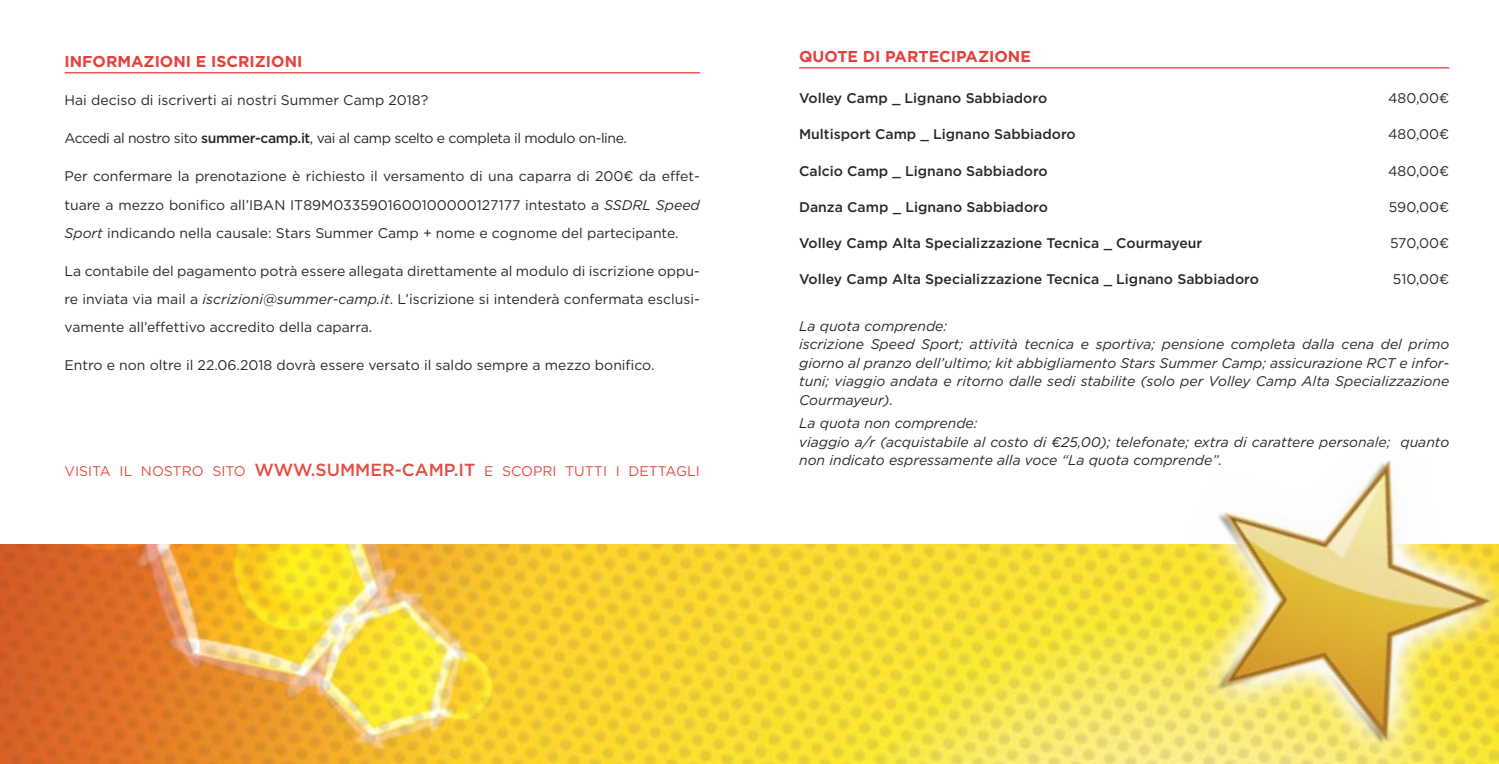
<style>
.page{position:relative;width:1499px;height:764px;background:#fff}
.page>*{position:absolute;margin:0;border:0;box-sizing:border-box;transform-origin:0 0}
.t1{font:700 15.75px "Gotham";color:#e4413e}
.t2{font:14px/28.2px "Gotham";color:#292829;text-align:justify}
.t3{font:italic 14px/18.4px "Gotham";color:#292829}
.t4{font:500 14px "Gotham";color:#292829}
.t5{font:14px "Gotham";letter-spacing:-.03em;color:#292829}
.t6{font:14px "Gotham";color:#e54d45}
.s1{font-weight:500}
.s2{font-style:italic}
.s3{font-weight:500;font-size:17.5px}
</style>
<div class="page">
<img style="left:0;top:544px;width:1124px;height:220px">
<hr style="left:64px;top:72px;width:635px;height:1px;background:#e4413e">
<hr style="left:799px;top:67px;width:650px;height:1px;background:#e4413e">
<img style="left:1124px;top:459px;width:374px;height:305px">
<p class="t1" style="left:64px;top:51px;width:239px">INFORMAZIONI E ISCRIZIONI</p>
<p class="t2" style="left:64px;top:86px;width:365px">Hai deciso di iscriverti ai nostri Summer Camp 2018?</p>
<p class="t5" style="left:64px;top:129px;width:564px">Accedi al nostro sito <span class="s1">summer-camp.it</span>, vai al camp scelto e completa il modulo on-line.</p>
<p class="t2" style="left:64px;top:162px;width:636px">Per confermare la prenotazione è richiesto il versamento di una caparra di 200€ da effet&shy;tuare a mezzo bonifico all’IBAN IT89M0335901600100000127177 intestato a <span class="s2">SSDRL Speed Sport</span> indicando nella causale: Stars Summer Camp + nome e cognome del partecipante.</p>
<p class="t2" style="left:64px;top:257px;width:637px">La contabile del pagamento potrà essere allegata direttamente al modulo di iscrizione oppu&shy;re inviata via mail a <span class="s2">iscrizioni@summer-camp.it</span>. L’iscrizione si intenderà confermata esclusi&shy;vamente all’effettivo accredito della caparra.</p>
<p class="t2" style="left:64px;top:351px;width:591px">Entro e non oltre il 22.06.2018 dovrà essere versato il saldo sempre a mezzo bonifico.</p>
<p class="t6" style="left:64px;top:462px;width:636px">VISITA IL NOSTRO SITO <span class="s3">WWW.SUMMER-CAMP.IT</span> E SCOPRI TUTTI I DETTAGLI</p>
<p class="t1" style="left:799px;top:46px;width:233px">QUOTE DI PARTECIPAZIONE</p>
<p class="t4" style="left:799px;top:89px;width:249px">Volley Camp _ Lignano Sabbiadoro</p>
<p class="t2" style="left:1387px;top:84px;width:63px">480,00€</p>
<p class="t4" style="left:799px;top:125px;width:278px">Multisport Camp _ Lignano Sabbiadoro</p>
<p class="t2" style="left:1387px;top:120px;width:63px">480,00€</p>
<p class="t4" style="left:799px;top:161px;width:250px">Calcio Camp _ Lignano Sabbiadoro</p>
<p class="t2" style="left:1387px;top:156px;width:63px">480,00€</p>
<p class="t4" style="left:799px;top:198px;width:250px">Danza Camp _ Lignano Sabbiadoro</p>
<p class="t2" style="left:1388px;top:192px;width:62px">590,00€</p>
<p class="t4" style="left:799px;top:234px;width:404px">Volley Camp Alta Specializzazione Tecnica _ Courmayeur</p>
<p class="t2" style="left:1389px;top:228px;width:61px">570,00€</p>
<p class="t4" style="left:799px;top:270px;width:461px">Volley Camp Alta Specializzazione Tecnica _ Lignano Sabbiadoro</p>
<p class="t2" style="left:1392px;top:265px;width:58px">510,00€</p>
<p class="t3" style="left:799px;top:316px;width:651px">La quota comprende:<br>iscrizione Speed Sport; attività tecnica e sportiva; pensione completa dalla cena del primo giorno al pranzo dell’ultimo; kit abbigliamento Stars Summer Camp; assicurazione RCT e infor&shy;tuni; viaggio andata e ritorno dalle sedi stabilite (solo per Volley Camp Alta Specializzazione Courmayeur).</p>
<p class="t3" style="left:799px;top:414px;width:651px">La quota non comprende:<br>viaggio a/r (acquistabile al costo di €25,00); telefonate; extra di carattere personale; quanto non indicato espressamente alla voce “La quota comprende”.</p>
</div>
